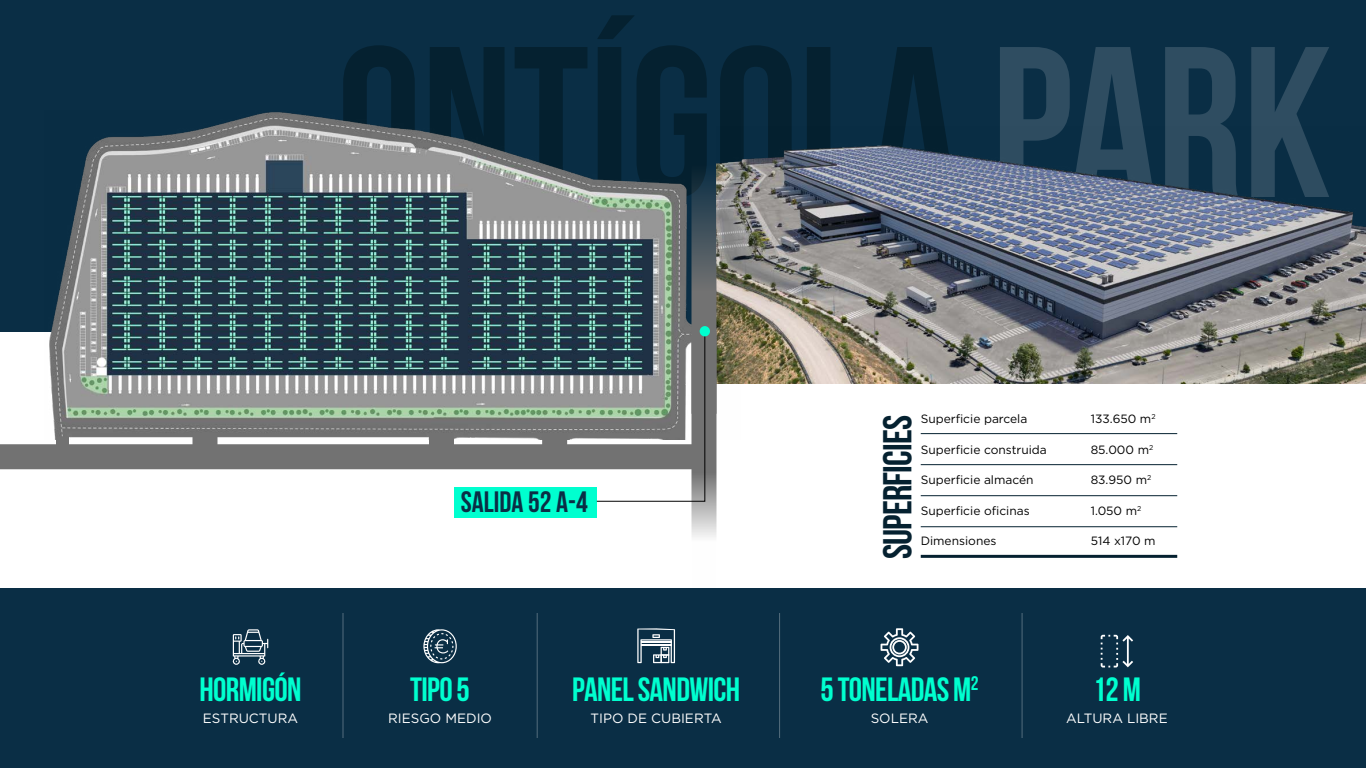
<style>
.page{position:relative;width:1366px;height:768px;background:#fff}
.page>*{position:absolute;margin:0;border:0;box-sizing:border-box;transform-origin:0 0}
.t1{font:700 214.3px "Bebas Neue";color:#052130}
.t2{font:700 40.3px "Bebas Neue";letter-spacing:-.02em;color:#052130}
.t3{font:700 33.6px "Bebas Neue";letter-spacing:-.02em;color:#00ffcf}
.t4{font:700 29.5px "Bebas Neue";color:#0a2e45}
.t5{font:13.5px "Gotham";color:#fff}
.t6{font:12px "Gotham";color:#000}
.s1{color:#2f4d61}
</style>
<div class="page">
<div style="left:0;top:0;width:1366px;height:331px;background:#0a2e45"></div>
<img style="left:741px;top:145px;width:625px;height:239px">
<div style="left:0;top:588px;width:1366px;height:180px;background:#0a2e45"></div>
<img style="left:44px;top:112px;width:697px;height:327px">
<svg style="left:692px;top:112px;width:24px;height:219px"></svg>
<svg style="left:692px;top:331px;width:24px;height:206px;background:#949494"></svg>
<div style="left:0;top:444px;width:705px;height:25px;background:#727272"></div>
<div style="left:192px;top:433px;width:26px;height:23px;background:#727272"></div>
<div style="left:429px;top:434px;width:25px;height:23px;background:#727272"></div>
<div style="left:542px;top:434px;width:25px;height:23px;background:#727272"></div>
<div style="left:56px;top:436px;width:13px;height:15px;background:#727272"></div>
<div style="left:454px;top:487px;width:143px;height:31px;background:#00ffcf"></div>
<svg style="left:596px;top:330px;width:110px;height:172px"></svg>
<div style="left:700px;top:326px;width:10px;height:10px;background:#00ffcf;border-radius:50%"></div>
<svg style="left:233px;top:629px;width:35px;height:36px"></svg>
<svg style="left:637px;top:628px;width:38px;height:35px"></svg>
<svg style="left:881px;top:628px;width:37px;height:38px"></svg>
<svg style="left:1101px;top:635px;width:32px;height:32px"></svg>
<svg style="left:423px;top:629px;width:34px;height:34px"></svg>
<hr style="left:342px;top:613px;width:2px;height:125px;background:#546d7d">
<hr style="left:537px;top:613px;width:1px;height:125px;background:#546d7d">
<hr style="left:779px;top:613px;width:1px;height:125px;background:#546d7d">
<hr style="left:1022px;top:613px;width:1px;height:125px;background:#546d7d">
<hr style="left:921px;top:433px;width:256px;height:1px;background:#052130">
<hr style="left:921px;top:464px;width:256px;height:1px;background:#052130">
<hr style="left:921px;top:495px;width:256px;height:1px;background:#052130">
<hr style="left:921px;top:526px;width:256px;height:1px;background:#052130">
<hr style="left:921px;top:555px;width:256px;height:3px;background:#052130">
<h1 class="t1" style="left:337px;top:5px;width:996px">ONTÍGOLA <span class="s1">PARK</span></h1>
<h3 class="t3" style="left:200px;top:671px;width:103px">HORMIGÓN</h3>
<p class="t5" style="left:203px;top:709px;width:97px">ESTRUCTURA</p>
<h3 class="t4" style="left:461px;top:486px;width:128px">SALIDA 52 A-4</h3>
<h3 class="t3" style="left:410px;top:671px;width:61px">TIPO 5</h3>
<p class="t5" style="left:388px;top:709px;width:105px">RIESGO MEDIO</p>
<h3 class="t3" style="left:572px;top:671px;width:169px">PANEL SANDWICH</h3>
<p class="t5" style="left:591px;top:709px;width:133px">TIPO DE CUBIERTA</p>
<h2 class="t2" style="left:875px;top:559px;width:146px;rotate:-90deg">SUPERFICIES</h2>
<p class="t6" style="left:921px;top:411px;width:108px">Superficie parcela</p>
<p class="t6" style="left:921px;top:442px;width:128px">Superficie construida</p>
<p class="t6" style="left:921px;top:472px;width:114px">Superficie almacén</p>
<p class="t6" style="left:921px;top:503px;width:110px">Superficie oficinas</p>
<p class="t6" style="left:921px;top:533px;width:77px">Dimensiones</p>
<p class="t6" style="left:1091px;top:411px;width:66px">133.650 m<sup>2</sup></p>
<p class="t6" style="left:1091px;top:442px;width:64px">85.000 m<sup>2</sup></p>
<p class="t6" style="left:1091px;top:472px;width:62px">83.950 m<sup>2</sup></p>
<p class="t6" style="left:1091px;top:503px;width:52px">1.050 m<sup>2</sup></p>
<p class="t6" style="left:1091px;top:533px;width:66px">514 x170 m</p>
<h3 class="t3" style="left:820px;top:671px;width:160px">5 TONELADAS M<sup>2</sup></h3>
<p class="t5" style="left:871px;top:709px;width:59px">SOLERA</p>
<h3 class="t3" style="left:1093px;top:671px;width:50px">12 M</h3>
<p class="t5" style="left:1066px;top:709px;width:103px">ALTURA LIBRE</p>
</div>
